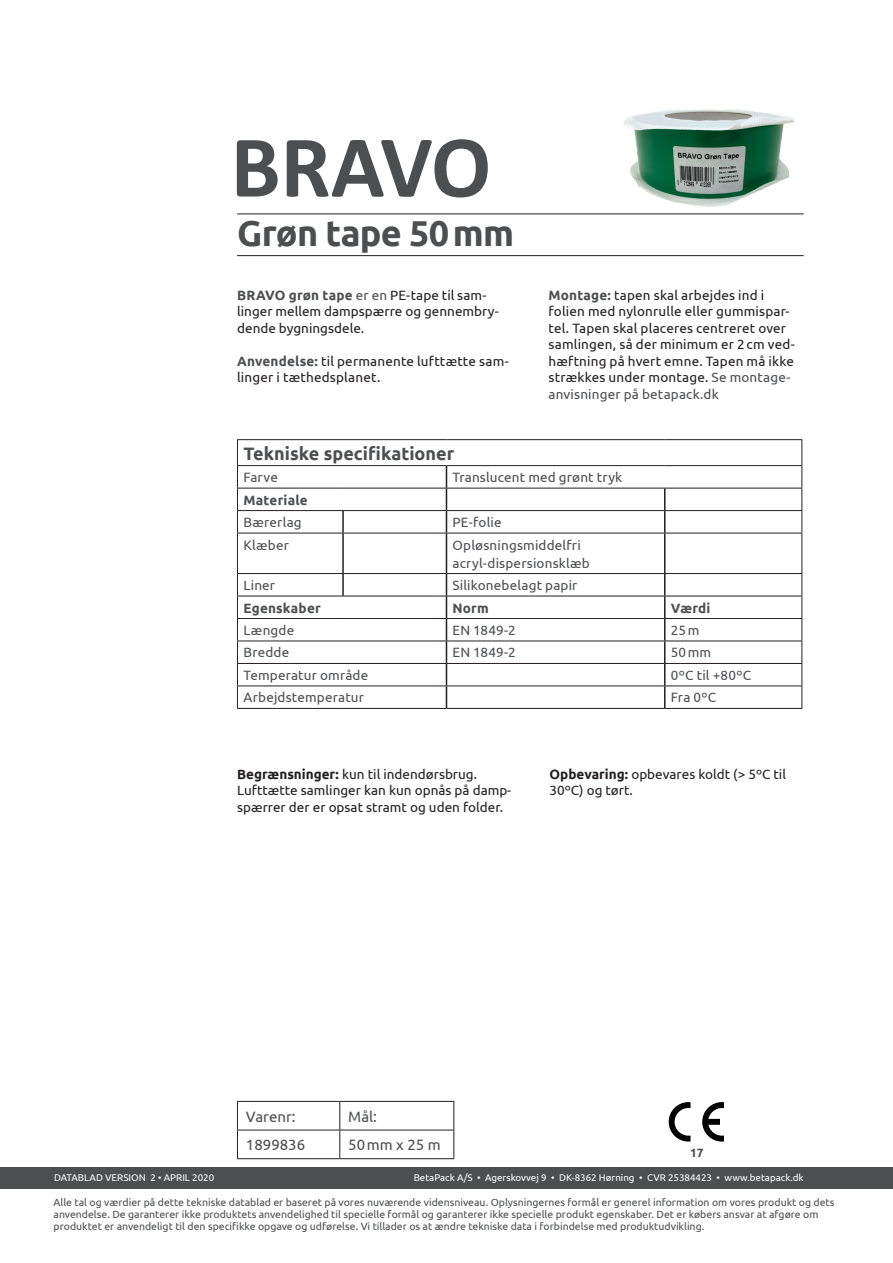
<style>
.page{position:relative;width:893px;height:1263px;background:#fff}
.page>*{position:absolute;margin:0;border:0;box-sizing:border-box;transform-origin:0 0}
.t1{font:700 88.95px "Calibri";letter-spacing:-.01em;color:#4d4e50}
.t2{font:700 36px "Ubuntu";letter-spacing:-.02em;color:#4d4e50}
.t3{font:700 18px "Ubuntu";color:#4d4e50}
.t4{font:15px "Ubuntu";color:#4d4e50}
.t5{font:13.5px/16.5px "Ubuntu";letter-spacing:.01em;color:#231f20}
.t6{font:13.5px/18px "Ubuntu";letter-spacing:.015em;color:#4d4e50}
.t7{font:700 13.5px "Ubuntu";letter-spacing:.015em;color:#4d4e50}
.t8{font:700 12px "Ubuntu";color:#4d4e50}
.t9{font:10.5px/12px "Ubuntu";color:#4d4e50}
.t10{font:9.75px "Ubuntu";color:#fff}
.s1{font-weight:700;color:#4d4e50}
.s2{color:#4d4e50}
.s3{font-weight:700}
</style>
<div class="page">
<div style="left:0;top:1167px;width:893px;height:21px;background:#4d4e50"></div>
<hr style="left:237px;top:214px;width:567px;height:1px;background:#231f20">
<hr style="left:237px;top:255px;width:567px;height:1px;background:#231f20">
<hr style="left:237px;top:1101px;width:103px;height:1px;background:#231f20">
<hr style="left:340px;top:1101px;width:114px;height:1px;background:#231f20">
<hr style="left:237px;top:1130px;width:103px;height:1px;background:#231f20">
<svg style="left:237px;top:1102px;width:1px;height:56px"></svg>
<hr style="left:340px;top:1130px;width:114px;height:1px;background:#231f20">
<svg style="left:339px;top:1102px;width:1px;height:56px"></svg>
<svg style="left:453px;top:1102px;width:1px;height:56px"></svg>
<hr style="left:237px;top:1158px;width:103px;height:1px;background:#231f20">
<hr style="left:340px;top:1158px;width:114px;height:1px;background:#231f20">
<svg style="left:702px;top:1102px;width:22px;height:39px"></svg>
<svg style="left:669px;top:1102px;width:21px;height:39px"></svg>
<hr style="left:342px;top:511px;width:2px;height:22px;background:#231f20">
<svg style="left:446px;top:466px;width:1px;height:67px"></svg>
<svg style="left:664px;top:489px;width:1px;height:44px"></svg>
<hr style="left:342px;top:533px;width:2px;height:40px;background:#231f20">
<hr style="left:446px;top:533px;width:1px;height:40px;background:#231f20">
<hr style="left:664px;top:533px;width:1px;height:40px;background:#231f20">
<hr style="left:342px;top:574px;width:2px;height:22px;background:#231f20">
<svg style="left:446px;top:574px;width:1px;height:134px"></svg>
<svg style="left:664px;top:574px;width:1px;height:134px"></svg>
<hr style="left:237px;top:439px;width:106px;height:1px;background:#231f20">
<hr style="left:343px;top:439px;width:103px;height:1px;background:#231f20">
<hr style="left:446px;top:439px;width:219px;height:1px;background:#231f20">
<hr style="left:665px;top:439px;width:137px;height:1px;background:#231f20">
<hr style="left:237px;top:465px;width:106px;height:1px;background:#231f20">
<hr style="left:343px;top:465px;width:103px;height:1px;background:#231f20">
<hr style="left:446px;top:465px;width:219px;height:1px;background:#231f20">
<hr style="left:665px;top:465px;width:137px;height:1px;background:#231f20">
<hr style="left:237px;top:488px;width:106px;height:1px;background:#231f20">
<hr style="left:343px;top:488px;width:103px;height:1px;background:#231f20">
<hr style="left:446px;top:488px;width:219px;height:1px;background:#231f20">
<hr style="left:665px;top:488px;width:137px;height:1px;background:#231f20">
<hr style="left:237px;top:510px;width:106px;height:1px;background:#231f20">
<svg style="left:237px;top:440px;width:1px;height:93px"></svg>
<hr style="left:343px;top:510px;width:103px;height:1px;background:#231f20">
<hr style="left:446px;top:510px;width:219px;height:1px;background:#231f20">
<hr style="left:665px;top:510px;width:137px;height:1px;background:#231f20">
<svg style="left:801px;top:440px;width:1px;height:93px"></svg>
<hr style="left:237px;top:533px;width:106px;height:1px;background:#231f20">
<hr style="left:237px;top:533px;width:1px;height:40px;background:#231f20">
<hr style="left:343px;top:533px;width:103px;height:1px;background:#231f20">
<hr style="left:446px;top:533px;width:219px;height:1px;background:#231f20">
<hr style="left:665px;top:533px;width:137px;height:1px;background:#231f20">
<hr style="left:801px;top:533px;width:1px;height:40px;background:#231f20">
<hr style="left:237px;top:573px;width:106px;height:1px;background:#231f20">
<hr style="left:343px;top:573px;width:103px;height:1px;background:#231f20">
<hr style="left:446px;top:573px;width:219px;height:1px;background:#231f20">
<hr style="left:665px;top:573px;width:137px;height:1px;background:#231f20">
<hr style="left:237px;top:596px;width:106px;height:1px;background:#231f20">
<hr style="left:343px;top:596px;width:103px;height:1px;background:#231f20">
<hr style="left:446px;top:596px;width:219px;height:1px;background:#231f20">
<hr style="left:665px;top:596px;width:137px;height:1px;background:#231f20">
<hr style="left:237px;top:618px;width:106px;height:1px;background:#231f20">
<hr style="left:343px;top:618px;width:103px;height:1px;background:#231f20">
<hr style="left:446px;top:618px;width:219px;height:1px;background:#231f20">
<hr style="left:665px;top:618px;width:137px;height:1px;background:#231f20">
<hr style="left:237px;top:641px;width:106px;height:1px;background:#231f20">
<hr style="left:343px;top:641px;width:103px;height:1px;background:#231f20">
<hr style="left:446px;top:641px;width:219px;height:1px;background:#231f20">
<hr style="left:665px;top:641px;width:137px;height:1px;background:#231f20">
<hr style="left:237px;top:663px;width:106px;height:1px;background:#231f20">
<hr style="left:343px;top:663px;width:103px;height:1px;background:#231f20">
<hr style="left:446px;top:663px;width:219px;height:1px;background:#231f20">
<hr style="left:665px;top:663px;width:137px;height:1px;background:#231f20">
<hr style="left:237px;top:685px;width:106px;height:1px;background:#231f20">
<svg style="left:237px;top:574px;width:1px;height:134px"></svg>
<hr style="left:343px;top:685px;width:103px;height:1px;background:#231f20">
<hr style="left:446px;top:685px;width:219px;height:1px;background:#231f20">
<hr style="left:665px;top:685px;width:137px;height:1px;background:#231f20">
<svg style="left:801px;top:574px;width:1px;height:134px"></svg>
<hr style="left:237px;top:708px;width:106px;height:1px;background:#231f20">
<hr style="left:343px;top:708px;width:103px;height:1px;background:#231f20">
<hr style="left:446px;top:708px;width:219px;height:1px;background:#231f20">
<hr style="left:665px;top:708px;width:137px;height:1px;background:#231f20">
<img style="left:618px;top:109px;width:186px;height:106px">
<p class="t1" style="left:231px;top:104px;width:262px">BRAVO</p>
<p class="t2" style="left:237px;top:211px;width:279px">Grøn tape 50 mm</p>
<p class="t5" style="left:237px;top:286px;width:263px"><span class="s1">BRAVO grøn tape</span> <span class="s2">er en</span> PE-tape til sam&shy;linger mellem dampspærre og gennembry&shy;dende bygningsdele.</p>
<p class="t5" style="left:237px;top:352px;width:273px"><span class="s1">Anvendelse:</span> til permanente lufttætte sam&shy;linger i tæthedsplanet.</p>
<p class="t5" style="left:549px;top:286px;width:248px"><span class="s1">Montage:</span> tapen skal arbejdes ind i folien med nylonrulle eller gummispar&shy;tel. Tapen skal placeres centreret over samlingen, så der minimum er 2cm ved&shy;hæftning på hvert emne. Tapen må ikke strækkes under montage. <span class="s2">Se montage&shy;anvisninger på betapack.dk</span></p>
<p class="t3" style="left:243px;top:442px;width:212px">Tekniske specifikationer</p>
<p class="t6" style="left:243px;top:468px;width:36px">Farve</p>
<p class="t6" style="left:452px;top:468px;width:171px">Translucent med grønt tryk</p>
<p class="t7" style="left:243px;top:492px;width:66px">Materiale</p>
<p class="t6" style="left:243px;top:513px;width:60px">Bærerlag</p>
<p class="t6" style="left:452px;top:513px;width:51px">PE-folie</p>
<p class="t6" style="left:243px;top:535px;width:47px">Klæber</p>
<p class="t6" style="left:452px;top:535px;width:139px">Opløsningsmiddelfri acryl-dispersionsklæb</p>
<p class="t6" style="left:243px;top:576px;width:33px">Liner</p>
<p class="t6" style="left:452px;top:576px;width:126px">Silikonebelagt papir</p>
<p class="t7" style="left:243px;top:599px;width:79px">Egenskaber</p>
<p class="t7" style="left:452px;top:599px;width:38px">Norm</p>
<p class="t7" style="left:671px;top:599px;width:41px">Værdi</p>
<p class="t6" style="left:243px;top:621px;width:52px">Længde</p>
<p class="t6" style="left:452px;top:621px;width:65px">EN 1849-2</p>
<p class="t6" style="left:671px;top:621px;width:30px">25m</p>
<p class="t6" style="left:243px;top:643px;width:47px">Bredde</p>
<p class="t6" style="left:452px;top:643px;width:65px">EN 1849-2</p>
<p class="t6" style="left:671px;top:643px;width:42px">50mm</p>
<p class="t6" style="left:243px;top:666px;width:126px">Temperatur område</p>
<p class="t6" style="left:671px;top:666px;width:82px">0ºC til +80ºC</p>
<p class="t6" style="left:243px;top:688px;width:122px">Arbejdstemperatur</p>
<p class="t6" style="left:671px;top:688px;width:47px">Fra 0ºC</p>
<p class="t5" style="left:237px;top:765px;width:276px"><span class="s3">Begrænsninger:</span> kun til indendørsbrug.<br>Lufttætte samlinger kan kun opnås på damp&shy;spærrer der er opsat stramt og uden folder.</p>
<p class="t5" style="left:550px;top:765px;width:238px"><span class="s3">Opbevaring:</span> opbevares koldt (&gt; 5ºC til<br>30ºC) og tørt.</p>
<p class="t4" style="left:246px;top:1107px;width:51px">Varenr:</p>
<p class="t4" style="left:348px;top:1107px;width:30px">Mål:</p>
<p class="t4" style="left:246px;top:1136px;width:61px">1899836</p>
<p class="t4" style="left:348px;top:1136px;width:94px">50mm x 25 m</p>
<p class="t8" style="left:690px;top:1145px;width:15px">17</p>
<p class="t10" style="left:54px;top:1172px;width:162px">DATABLAD VERSION 2 • APRIL 2020</p>
<p class="t10" style="left:414px;top:1172px;width:391px">BetaPack A/S • Agerskovvej 9 • DK-8362 Hørning • CVR 25384423 • www.betapack.dk</p>
<p class="t9" style="left:54px;top:1196px;width:782px">Alle tal og værdier på dette tekniske datablad er baseret på vores nuværende vidensniveau. Oplysningernes formål er generel information om vores produkt og dets anvendelse. De garanterer ikke produktets anvendelighed til specielle formål og garanterer ikke specielle produkt egenskaber. Det er købers ansvar at afgøre om produktet er anvendeligt til den specifikke opgave og udførelse. Vi tillader os at ændre tekniske data i forbindelse med produktudvikling.</p>
</div>
